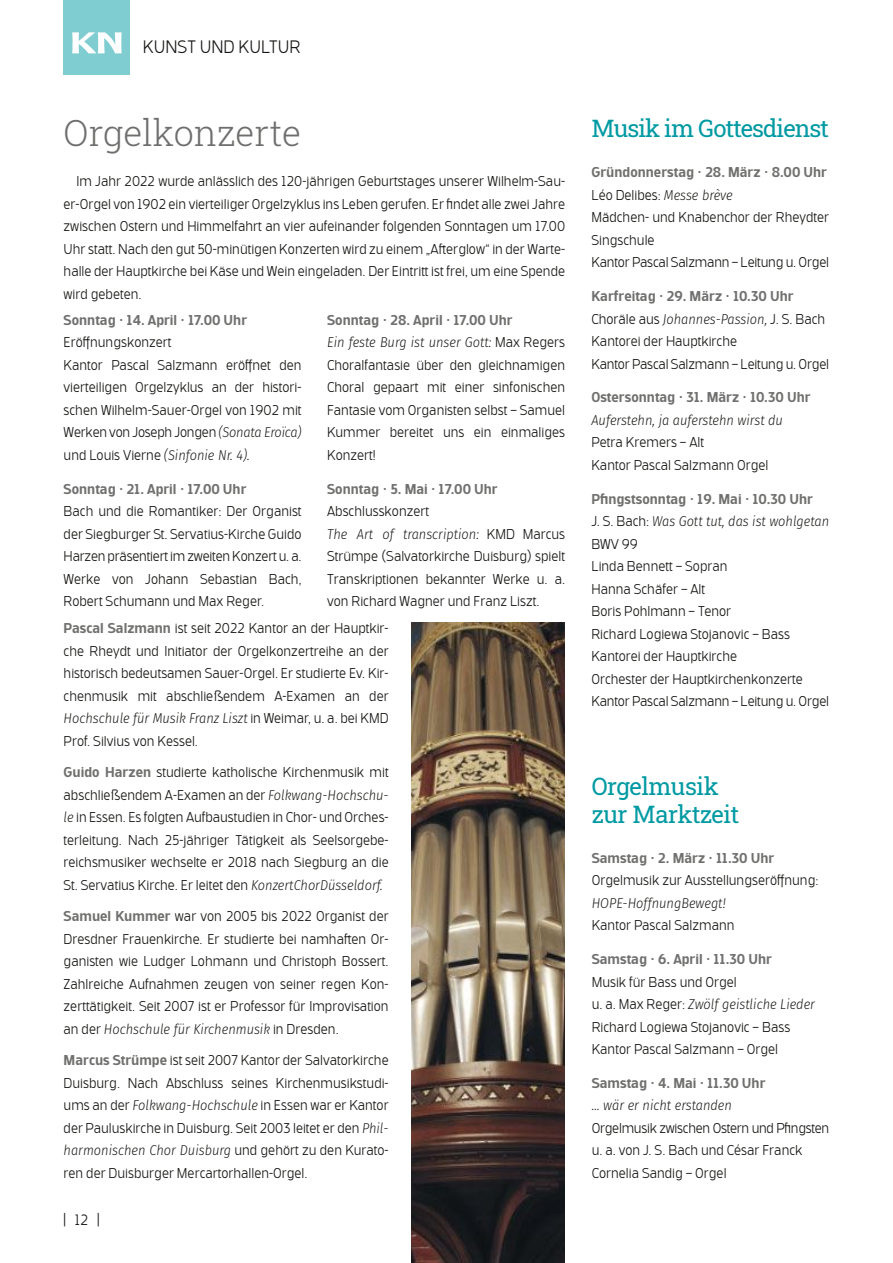
<style>
.page{position:relative;width:893px;height:1263px;background:#fff}
.page>*{position:absolute;margin:0;border:0;box-sizing:border-box;transform-origin:0 0}
.t1{font:300 36px "Roboto Slab";color:#6e6e6d}
.t2{font:24px/28.5px "Roboto Slab";letter-spacing:-.03em;color:#009aa3}
.t3{font:300 18px "Bosphorus 50 Normal 52";color:#181715}
.t4{font:300 15px "Bosphorus 50 Normal 52";color:#181715}
.t5{font:300 14.25px/22.5px "Bosphorus 50 Normal 52";color:#181715;text-align:justify}
.t6{font:italic 300 14.25px "Fira Sans";color:#181715;scale:.9 1}
.t7{font:500 14.25px "Bosphorus 50 Normal 54";color:#70706f}
.s1{font-family:"Fira Sans";font-style:italic}
.s2{font-family:"Bosphorus 50 Normal 52";font-style:normal}
.s3{font-family:"Bosphorus 50 Normal 54";font-weight:500;color:#70706f}
</style>
<div class="page">
<div style="left:64px;top:0;width:66px;height:74px;background:#80cdd1"></div>
<svg style="left:72px;top:32px;width:50px;height:21px"></svg>
<img style="left:412px;top:623px;width:152px;height:640px">
<p class="t3" style="left:143px;top:40px;width:159px">KUNST UND KULTUR</p>
<h1 class="t1" style="left:64px;top:109px;width:239px">Orgelkonzerte</h1>
<p class="t5" style="left:64px;top:171px;width:503px;text-indent:13px">Im Jahr 2022 wurde anlässlich des 120-jährigen Geburtstages unserer Wilhelm-Sau&shy;er-Orgel von 1902 ein vierteiliger Orgelzyklus ins Leben gerufen. Er findet alle zwei Jahre zwischen Ostern und Himmelfahrt an vier aufeinander folgenden Sonntagen um 17.00<br>Uhr statt. Nach den gut 50-minütigen Konzerten wird zu einem „Aſterglow“ in der Warte&shy;halle der Hauptkirche bei Käse und Wein eingeladen. Der Eintritt ist frei, um eine Spende wird gebeten.</p>
<p class="t7" style="left:64px;top:314px;width:185px">Sonntag · 14. April · 17.00 Uhr</p>
<p class="t5" style="left:64px;top:333px;width:239px;text-align:left">Eröffnungskonzert<br>Kantor Pascal Salzmann eröffnet den vierteiligen Orgelzyklus an der histori&shy;schen Wilhelm-Sauer-Orgel von 1902 mit Werken von Joseph Jongen <span class="s1">(Sonata Eroïca)</span></p>
<p class="t6" style="left:64px;top:447px;width:208px"><span class="s2">und Louis Vierne</span> (Sinfonie Nr. 4).</p>
<p class="t7" style="left:64px;top:483px;width:184px">Sonntag · 21. April · 17.00 Uhr</p>
<p class="t5" style="left:64px;top:501px;width:239px">Bach und die Romantiker: Der Organist der Siegburger St. Servatius-Kirche Guido Harzen präsentiert im zweiten Konzert u. a.<br>Werke von Johann Sebastian Bach, Robert Schumann und Max Reger.</p>
<p class="t7" style="left:327px;top:314px;width:187px">Sonntag · 28. April · 17.00 Uhr</p>
<p class="t6" style="left:327px;top:334px;width:266px">Ein feste Burg ist unser Gott: <span class="s2">Max Regers</span></p>
<p class="t5" style="left:327px;top:355px;width:239px">Choralfantasie über den gleichnamigen Choral gepaart mit einer sinfonischen Fantasie vom Organisten selbst – Samuel Kummer bereitet uns ein einmaliges Konzert!</p>
<p class="t7" style="left:327px;top:483px;width:172px">Sonntag · 5. Mai · 17.00 Uhr</p>
<p class="t5" style="left:327px;top:501px;width:103px">Abschlusskonzert</p>
<p class="t6" style="left:327px;top:525px;width:266px">The Art of transcription: <span class="s2">KMD Marcus</span></p>
<p class="t5" style="left:327px;top:546px;width:239px">Strümpe (Salvatorkirche Duisburg) spielt Transkriptionen bekannter Werke u. a. von Richard Wagner und Franz Liszt.</p>
<p class="t5" style="left:64px;top:618px;width:327px"><span class="s3">Pascal Salzmann</span> ist seit 2022 Kantor an der Hauptkir&shy;che Rheydt und Initiator der Orgelkonzertreihe an der historisch bedeutsamen Sauer-Orgel. Er studierte Ev. Kir&shy;chenmusik mit abschließendem A-Examen an der</p>
<p class="t6" style="left:64px;top:710px;width:363px">Hochschule für Musik Franz Liszt <span class="s2">in Weimar, u. a. bei KMD</span></p>
<p class="t5" style="left:64px;top:731px;width:136px">Prof. Silvius von Kessel.</p>
<p class="t5" style="left:64px;top:762px;width:327px"><span class="s3">Guido Harzen</span> studierte katholische Kirchenmusik mit abschließendem A-Examen an der <span class="s1">Folkwang-Hochschu&shy;le</span> in Essen. Es folgten Aufbaustudien in Chor- und Orches&shy;terleitung. Nach 25-jähriger Tätigkeit als Seelsorgebe&shy;reichsmusiker wechselte er 2018 nach Siegburg an die St. Servatius Kirche. Er leitet den <span class="s1">KonzertChorDüsseldorf.</span></p>
<p class="t5" style="left:64px;top:906px;width:327px"><span class="s3">Samuel Kummer</span> war von 2005 bis 2022 Organist der Dresdner Frauenkirche. Er studierte bei namhaſten Or&shy;ganisten wie Ludger Lohmann und Christoph Bossert.<br>Zahlreiche Aufnahmen zeugen von seiner regen Kon&shy;zerttätigkeit. Seit 2007 ist er Professor für Improvisation</p>
<p class="t6" style="left:64px;top:1020px;width:307px"><span class="s2">an der</span> Hochschule für Kirchenmusik <span class="s2">in Dresden.</span></p>
<p class="t5" style="left:64px;top:1050px;width:327px"><span class="s3">Marcus Strümpe</span> ist seit 2007 Kantor der Salvatorkirche Duisburg. Nach Abschluss seines Kirchenmusikstudi&shy;ums an der <span class="s1">Folkwang-Hochschule</span> in Essen war er Kantor der Pauluskirche in Duisburg. Seit 2003 leitet er den <span class="s1">Phil-</span></p>
<p class="t6" style="left:64px;top:1142px;width:363px">harmonischen Chor Duisburg <span class="s2">und gehört zu den Kurato-</span></p>
<p class="t5" style="left:64px;top:1163px;width:245px">ren der Duisburger Mercartorhallen-Orgel.</p>
<p class="t4" style="left:64px;top:1214px;width:37px">|12|</p>
<h2 class="t2" style="left:591px;top:114px;width:239px">Musik im Gottesdienst</h2>
<p class="t7" style="left:591px;top:167px;width:237px">Gründonnerstag · 28. März · 8.00 Uhr</p>
<p class="t5" style="left:591px;top:185px;width:239px;text-align:left">Léo Delibes: <span class="s1">Messe brève<br></span>Mädchen- und Knabenchor der Rheydter<br>Singschule<br>Kantor Pascal Salzmann – Leitung u. Orgel</p>
<p class="t7" style="left:591px;top:290px;width:204px">Karfreitag · 29. März · 10.30 Uhr</p>
<p class="t5" style="left:591px;top:309px;width:239px;text-align:left">Choräle aus <span class="s1">Johannes-Passion,</span> J. S. Bach<br>Kantorei der Hauptkirche<br>Kantor Pascal Salzmann – Leitung u. Orgel</p>
<p class="t7" style="left:591px;top:392px;width:221px">Ostersonntag · 31. März · 10.30 Uhr</p>
<p class="t6" style="left:591px;top:411px;width:214px">Auferstehn, ja auferstehn wirst du</p>
<p class="t5" style="left:591px;top:432px;width:178px">Petra Kremers – Alt<br>Kantor Pascal Salzmann Orgel</p>
<p class="t7" style="left:591px;top:493px;width:223px">Pfingstsonntag · 19. Mai · 10.30 Uhr</p>
<p class="t6" style="left:591px;top:513px;width:266px"><span class="s2">J. S. Bach:</span> Was Gott tut, das ist wohlgetan</p>
<p class="t5" style="left:591px;top:534px;width:239px;text-align:left">BWV 99<br>Linda Bennett – Sopran<br>Hanna Schäfer – Alt<br>Boris Pohlmann – Tenor<br>Richard Logiewa Stojanovic – Bass<br>Kantorei der Hauptkirche<br>Orchester der Hauptkirchenkonzerte<br>Kantor Pascal Salzmann – Leitung u. Orgel</p>
<h2 class="t2" style="left:592px;top:771px;width:149px">Orgelmusik zur Marktzeit</h2>
<p class="t7" style="left:592px;top:852px;width:184px">Samstag · 2. März · 11.30 Uhr</p>
<p class="t5" style="left:592px;top:870px;width:228px">Orgelmusik zur Ausstellungseröffnung:</p>
<p class="t6" style="left:592px;top:894px;width:150px">HOPE-HoffnungBewegt!</p>
<p class="t5" style="left:592px;top:915px;width:144px">Kantor Pascal Salzmann</p>
<p class="t7" style="left:592px;top:953px;width:182px">Samstag · 6. April · 11.30 Uhr</p>
<p class="t5" style="left:592px;top:972px;width:146px">Musik für Bass und Orgel</p>
<p class="t6" style="left:592px;top:996px;width:250px"><span class="s2">u. a. Max Reger:</span> Zwölf geistliche Lieder</p>
<p class="t5" style="left:592px;top:1017px;width:200px">Richard Logiewa Stojanovic – Bass<br>Kantor Pascal Salzmann – Orgel</p>
<p class="t7" style="left:592px;top:1077px;width:175px">Samstag · 4. Mai · 11.30 Uhr</p>
<p class="t6" style="left:592px;top:1097px;width:157px">... wär er nicht erstanden</p>
<p class="t5" style="left:592px;top:1118px;width:239px;text-align:left">Orgelmusik zwischen Ostern und Pfingsten u. a. von J. S. Bach und César Franck<br>Cornelia Sandig – Orgel</p>
</div>
